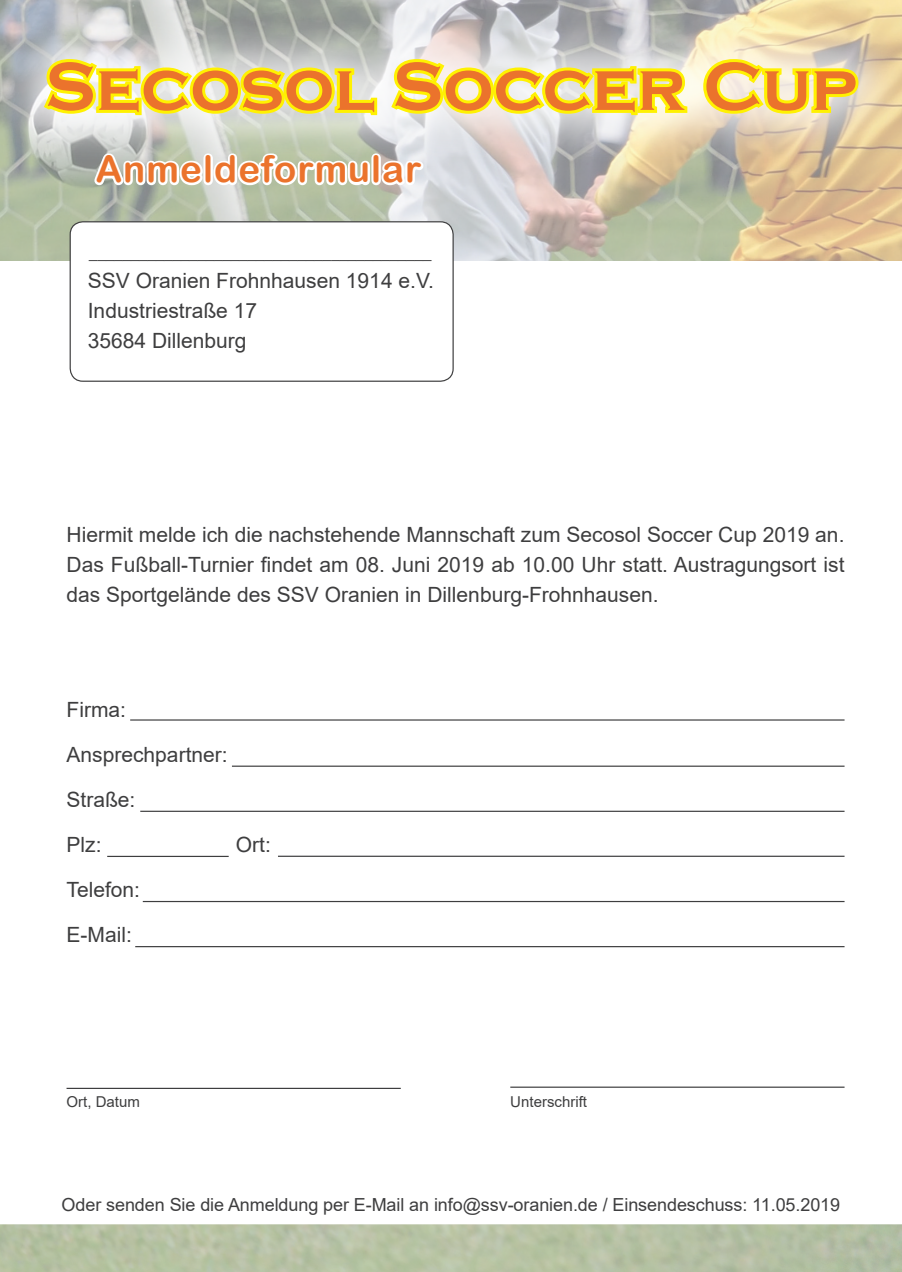
<style>
.page{position:relative;width:902px;height:1272px;background:#fff}
.page>*{position:absolute;margin:0;border:0;box-sizing:border-box;transform-origin:0 0}
.t1{font:700 70.5px "Copperplate Gothic";color:#eb732c}
.t2{font:36.75px "Arial Rounded MT Bold";letter-spacing:.03em;color:#eb732c}
.t3{font:21px/30px "Arial";color:#3e3e3f}
.t4{font:18px "Arial";letter-spacing:-.005em;color:#3e3e3f}
.t5{font:15px "Arial";color:#3e3e3f}
</style>
<div class="page">
<img style="left:0;top:0;width:901px;height:260px">
<div style="left:0;top:7px;width:901px;height:160px;background:#fff;opacity:.75"></div>
<svg style="left:40px;top:55px;width:341px;height:64px"></svg>
<svg style="left:387px;top:55px;width:303px;height:64px"></svg>
<svg style="left:699px;top:55px;width:163px;height:63px"></svg>
<div style="left:70px;top:222px;width:383px;height:159px;background:#fff;border-radius:13px"></div>
<div style="left:70px;top:221px;width:383px;height:161px;border:1px solid #3e3e3f;border-radius:13px"></div>
<svg style="left:91px;top:150px;width:336px;height:39px"></svg>
<hr style="left:130px;top:719px;width:714px;height:1px;background:#3e3e3f">
<hr style="left:232px;top:765px;width:612px;height:1px;background:#3e3e3f">
<hr style="left:140px;top:810px;width:704px;height:1px;background:#3e3e3f">
<hr style="left:107px;top:855px;width:122px;height:2px;background:#3e3e3f">
<hr style="left:278px;top:855px;width:566px;height:1px;background:#3e3e3f">
<hr style="left:143px;top:900px;width:701px;height:2px;background:#3e3e3f">
<hr style="left:135px;top:946px;width:709px;height:1px;background:#3e3e3f">
<hr style="left:67px;top:1087px;width:334px;height:1px;background:#3e3e3f">
<hr style="left:510px;top:1086px;width:334px;height:1px;background:#3e3e3f">
<h1 class="t1" style="left:45px;top:47px;width:813px">Secosol Soccer Cup</h1>
<h2 class="t2" style="left:96px;top:148px;width:327px">Anmeldeformular</h2>
<p class="t5" style="left:89px;top:242px;width:343px">_________________________________________</p>
<p class="t3" style="left:88px;top:265px;width:347px">SSV Oranien Frohnhausen 1914 e.V.<br>Industriestraße 17<br>35684 Dillenburg</p>
<p class="t3" style="left:67px;top:519px;width:779px;text-align:justify">Hiermit melde ich die nachstehende Mannschaft zum Secosol Soccer Cup 2019 an.<br>Das Fußball-Turnier findet am 08. Juni 2019 ab 10.00 Uhr statt. Austragungsort ist das Sportgelände des SSV Oranien in Dillenburg-Frohnhausen.</p>
<p class="t3" style="left:67px;top:687px;width:163px;line-height:45px">Firma:<br>Ansprechpartner:<br>Straße:<br>Plz:</p>
<p class="t3" style="left:236px;top:829px;width:37px">Ort:</p>
<p class="t3" style="left:67px;top:867px;width:75px;line-height:45px">Telefon:<br>E-Mail:</p>
<p class="t5" style="left:67px;top:1091px;width:75px">Ort, Datum</p>
<p class="t5" style="left:510px;top:1091px;width:78px">Unterschrift</p>
<p class="t4" style="left:62px;top:1192px;width:780px">Oder senden Sie die Anmeldung per E-Mail an info@ssv-oranien.de / Einsendeschuss: 11.05.2019</p>
</div>
